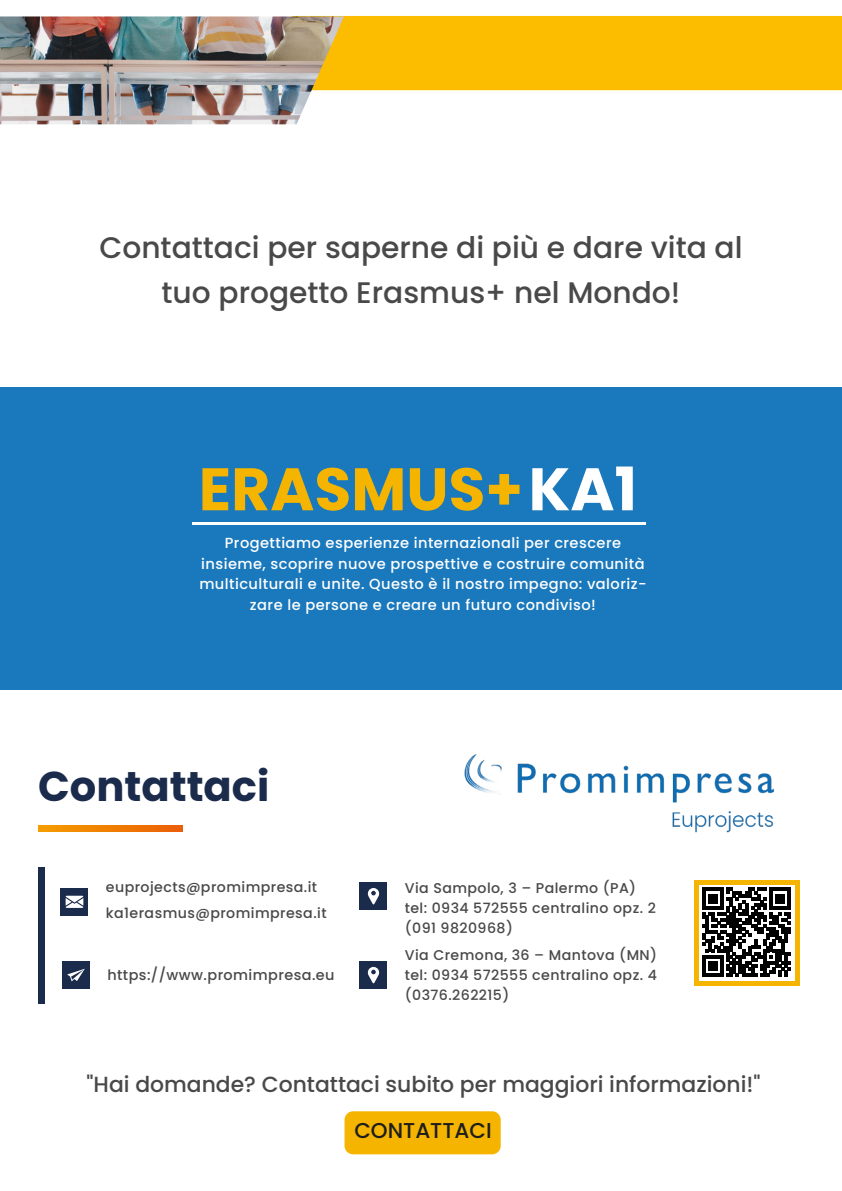
<style>
.page{position:relative;width:842px;height:1191px;background:#fff}
.page>*{position:absolute;margin:0;border:0;box-sizing:border-box;transform-origin:0 0}
.t1{font:700 60px "Poppins";color:#f5b400}
.t2{font:700 41.6px "Poppins";color:#1b2b4b}
.t3{font:500 29.8px/44.6px "Poppins";color:#494949;text-align:center}
.t4{font:500 21.8px "Poppins";color:#494949}
.t5{font:500 21.4px "Poppins";color:#1d1d1b}
.t6{font:500 14.6px/20.4px "Poppins";letter-spacing:.03em;color:#fff;text-align:center}
.t7{font:500 14.4px "Poppins";letter-spacing:.03em;color:#494949}
.t8{font:500 14.2px/19.8px "Poppins";letter-spacing:.03em;color:#494949}
.s1{color:#fff}
</style>
<div class="page">
<div style="left:0;top:387px;width:842px;height:303px;background:#1a78bc"></div>
<hr style="left:192px;top:522px;width:454px;height:3px;background:#fff">
<svg style="left:38px;top:826px;width:144px;height:5px"></svg>
<div style="left:360px;top:882px;width:27px;height:28px;background:#1b2b4b"></div>
<svg style="left:368px;top:888px;width:11px;height:16px"></svg>
<div style="left:360px;top:961px;width:27px;height:27px;background:#1b2b4b"></div>
<svg style="left:368px;top:967px;width:11px;height:16px"></svg>
<div style="left:61px;top:888px;width:27px;height:27px;background:#1b2b4b"></div>
<svg style="left:66px;top:895px;width:17px;height:13px"></svg>
<div style="left:62px;top:961px;width:28px;height:27px;background:#1b2b4b"></div>
<svg style="left:67px;top:968px;width:18px;height:13px"></svg>
<div style="left:38px;top:867px;width:6px;height:136px;background:#1b2b4b"></div>
<div style="left:694px;top:880px;width:105px;height:105px;background:#f5b400"></div>
<svg style="left:699px;top:885px;width:95px;height:95px"></svg>
<svg style="left:702px;top:888px;width:89px;height:88px;background:#575757"></svg>
<img style="left:464px;top:755px;width:310px;height:78px">
<div style="left:344px;top:16px;width:498px;height:74px;background:#fcbc00"></div>
<img style="left:0;top:16px;width:344px;height:108px">
<div style="left:344px;top:1111px;width:157px;height:43px;background:#f5b400;border-radius:8px"></div>
<h3 class="t3" style="left:99px;top:226px;width:645px">Contattaci per saperne di più e dare vita al tuo progetto Erasmus+ nel Mondo!</h3>
<h1 class="t1" style="left:199px;top:454px;width:440px">ERASMUS+ <span class="s1">KA1</span></h1>
<p class="t6" style="left:199px;top:533px;width:449px">Progettiamo esperienze internazionali per crescere insieme, scoprire nuove prospettive e costruire comunità multiculturali e unite. Questo è il nostro impegno: valoriz&shy;zare le persone e creare un futuro condiviso!</p>
<h2 class="t2" style="left:38px;top:762px;width:233px">Contattaci</h2>
<p class="t8" style="left:106px;top:874px;width:222px;line-height:25.4px">euprojects@promimpresa.it ka1erasmus@promimpresa.it</p>
<p class="t7" style="left:107px;top:966px;width:229px">https://www.promimpresa.eu</p>
<p class="t8" style="left:405px;top:878px;width:253px">Via Sampolo, 3 – Palermo (PA) tel: 0934 572555 centralino opz. 2 (091 9820968)</p>
<p class="t8" style="left:405px;top:945px;width:254px;text-align:justify">Via Cremona, 36 – Mantova (MN) tel: 0934 572555 centralino opz. 4 (0376.262215)</p>
<h3 class="t4" style="left:87px;top:1072px;width:675px">"Hai domande? Contattaci subito per maggiori informazioni!"</h3>
<h3 class="t5" style="left:354px;top:1118px;width:139px">CONTATTACI</h3>
</div>
